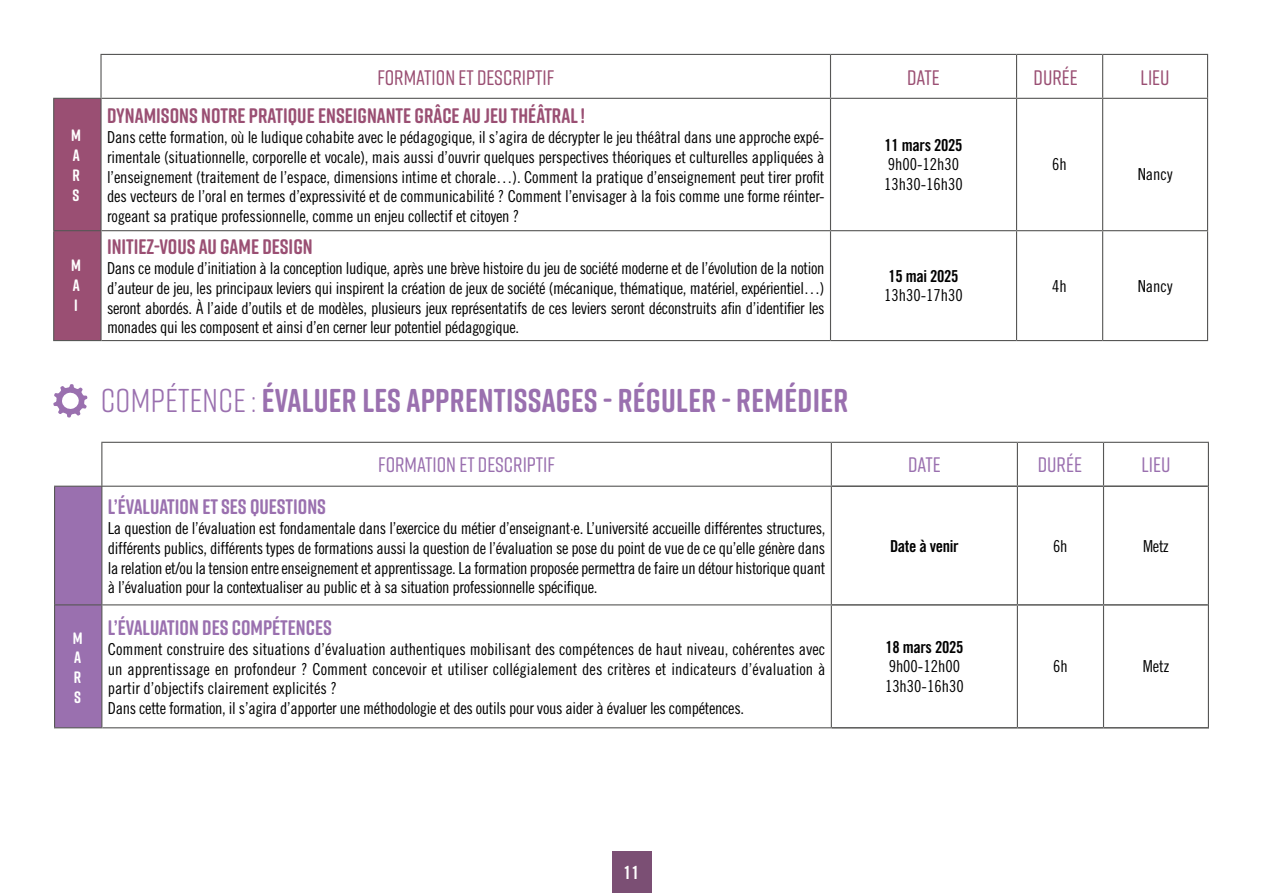
<style>
.page{position:relative;width:1263px;height:893px;background:#fff}
.page>*{position:absolute;margin:0;border:0;box-sizing:border-box;transform-origin:0 0}
.t1{font:700 33px "Rift Soft";letter-spacing:.01em;color:#9a70af}
.t2{font:700 21px "Rift Soft";color:#9a4f73}
.t3{font:700 21px "Rift Soft";color:#9a70af}
.t4{font:500 21px "Rift Soft";color:#9a4f73}
.t5{font:500 21px "Rift Soft";color:#9a70af}
.t6{font:18px "Trade Gothic LT Std Bd Cn 20";color:#fff}
.t7{font:16.5px/19.8px "Trade Gothic LT Std Cn 18";color:#000;text-align:justify}
.t8{font:16.5px "Trade Gothic LT Std Bd Cn 20";letter-spacing:-.02em;color:#000}
.t9{font:700 16.5px/19.8px "Rift Soft";color:#fff;text-align:justify}
.s1{color:#fff}
.s2{font-weight:400}
</style>
<div class="page">
<div style="left:612px;top:852px;width:39px;height:41px;background:#7b4f74"></div>
<svg style="left:54px;top:55px;width:1153px;height:43px"></svg>
<div style="left:54px;top:99px;width:46px;height:241px;background:#9a4f73"></div>
<hr style="left:830px;top:54px;width:186px;height:1px;background:#575756">
<hr style="left:1016px;top:54px;width:87px;height:1px;background:#575756">
<hr style="left:1016px;top:55px;width:1px;height:43px;background:#575756">
<hr style="left:1103px;top:54px;width:105px;height:1px;background:#575756">
<hr style="left:1102px;top:55px;width:1px;height:43px;background:#575756">
<hr style="left:1207px;top:55px;width:1px;height:43px;background:#575756">
<hr style="left:102px;top:98px;width:728px;height:1px;background:#575756">
<hr style="left:830px;top:98px;width:186px;height:1px;background:#575756">
<hr style="left:830px;top:99px;width:1px;height:131px;background:#575756">
<hr style="left:1016px;top:98px;width:87px;height:1px;background:#575756">
<hr style="left:1016px;top:99px;width:1px;height:131px;background:#575756">
<hr style="left:1103px;top:98px;width:105px;height:1px;background:#575756">
<hr style="left:1102px;top:99px;width:1px;height:131px;background:#575756">
<hr style="left:1207px;top:99px;width:1px;height:131px;background:#575756">
<hr style="left:102px;top:230px;width:728px;height:1px;background:#575756">
<hr style="left:830px;top:230px;width:186px;height:1px;background:#575756">
<hr style="left:830px;top:231px;width:1px;height:109px;background:#575756">
<hr style="left:1016px;top:230px;width:87px;height:1px;background:#575756">
<hr style="left:1016px;top:231px;width:1px;height:109px;background:#575756">
<hr style="left:1103px;top:230px;width:105px;height:1px;background:#575756">
<hr style="left:1102px;top:231px;width:1px;height:109px;background:#575756">
<hr style="left:1207px;top:231px;width:1px;height:109px;background:#575756">
<hr style="left:102px;top:340px;width:728px;height:1px;background:#575756">
<hr style="left:830px;top:340px;width:186px;height:1px;background:#575756">
<hr style="left:1016px;top:340px;width:87px;height:1px;background:#575756">
<hr style="left:1103px;top:340px;width:105px;height:1px;background:#575756">
<hr style="left:100px;top:54px;width:730px;height:1px;background:#575756">
<hr style="left:100px;top:55px;width:2px;height:43px;background:#575756">
<hr style="left:830px;top:55px;width:1px;height:43px;background:#575756">
<hr style="left:53px;top:98px;width:49px;height:1px;background:#575756">
<hr style="left:53px;top:99px;width:1px;height:131px;background:#575756">
<hr style="left:100px;top:99px;width:2px;height:131px;background:#575756">
<hr style="left:53px;top:230px;width:49px;height:1px;background:#575756">
<hr style="left:53px;top:231px;width:1px;height:109px;background:#575756">
<hr style="left:100px;top:231px;width:2px;height:109px;background:#575756">
<hr style="left:53px;top:340px;width:49px;height:1px;background:#575756">
<svg style="left:55px;top:443px;width:1153px;height:43px"></svg>
<div style="left:55px;top:487px;width:46px;height:240px;background:#9a70af"></div>
<hr style="left:831px;top:442px;width:186px;height:1px;background:#575756">
<hr style="left:1017px;top:442px;width:86px;height:1px;background:#575756">
<hr style="left:1017px;top:443px;width:1px;height:42px;background:#575756">
<hr style="left:1103px;top:442px;width:106px;height:1px;background:#575756">
<hr style="left:1103px;top:443px;width:1px;height:42px;background:#575756">
<hr style="left:1208px;top:443px;width:1px;height:43px;background:#575756">
<hr style="left:1017px;top:487px;width:1px;height:117px;background:#575756">
<hr style="left:1103px;top:487px;width:1px;height:117px;background:#575756">
<hr style="left:1208px;top:486px;width:1px;height:119px;background:#575756">
<hr style="left:1017px;top:606px;width:1px;height:121px;background:#575756">
<hr style="left:1103px;top:606px;width:1px;height:121px;background:#575756">
<hr style="left:1208px;top:605px;width:1px;height:122px;background:#575756">
<hr style="left:832px;top:485px;width:185px;height:2px;background:#575756">
<hr style="left:1017px;top:485px;width:86px;height:2px;background:#575756">
<hr style="left:1103px;top:485px;width:105px;height:2px;background:#575756">
<hr style="left:832px;top:604px;width:185px;height:2px;background:#575756">
<hr style="left:1017px;top:604px;width:86px;height:2px;background:#575756">
<hr style="left:1103px;top:604px;width:105px;height:2px;background:#575756">
<hr style="left:832px;top:727px;width:185px;height:2px;background:#575756">
<hr style="left:1017px;top:727px;width:86px;height:2px;background:#575756">
<hr style="left:1103px;top:727px;width:106px;height:2px;background:#575756">
<hr style="left:101px;top:442px;width:730px;height:1px;background:#575756">
<hr style="left:101px;top:443px;width:1px;height:43px;background:#575756">
<hr style="left:831px;top:443px;width:1px;height:43px;background:#575756">
<hr style="left:54px;top:486px;width:48px;height:1px;background:#575756">
<hr style="left:54px;top:487px;width:1px;height:118px;background:#575756">
<hr style="left:101px;top:487px;width:1px;height:117px;background:#575756">
<hr style="left:54px;top:605px;width:1px;height:122px;background:#575756">
<hr style="left:101px;top:605px;width:1px;height:122px;background:#575756">
<hr style="left:54px;top:727px;width:48px;height:1px;background:#575756">
<hr style="left:101px;top:486px;width:731px;height:1px;background:#575756">
<hr style="left:831px;top:487px;width:1px;height:117px;background:#575756">
<hr style="left:55px;top:604px;width:47px;height:1px;background:#575756">
<hr style="left:102px;top:604px;width:730px;height:1px;background:#575756">
<hr style="left:831px;top:605px;width:1px;height:122px;background:#575756">
<hr style="left:102px;top:727px;width:730px;height:1px;background:#575756">
<svg style="left:53px;top:384px;width:34px;height:34px"></svg>
<p class="t9" style="left:71px;top:125px;width:11px">M A R S</p>
<p class="t9" style="left:71px;top:255px;width:11px">M A I</p>
<p class="t9" style="left:73px;top:628px;width:11px">M A R S</p>
<p class="t4" style="left:377px;top:62px;width:178px">FORMATION ET DESCRIPTIF</p>
<p class="t4" style="left:907px;top:62px;width:34px">DATE</p>
<p class="t4" style="left:1033px;top:62px;width:54px">DURÉE<span class="s1">E</span></p>
<p class="t4" style="left:1140px;top:62px;width:30px">LIEU</p>
<p class="t2" style="left:107px;top:101px;width:479px">DYNAMISONS NOTRE PRATIQUE ENSEIGNANTE GRÂCE AU JEU THÉÂTRAL !</p>
<p class="t7" style="left:107px;top:127px;width:719px">Dans cette formation, où le ludique cohabite avec le pédagogique, il s’agira de décrypter le jeu théâtral dans une approche expé&shy;rimentale (situationnelle, corporelle et vocale), mais aussi d’ouvrir quelques perspectives théoriques et culturelles appliquées à l’enseignement (traitement de l’espace, dimensions intime et chorale…). Comment la pratique d’enseignement peut tirer profit des vecteurs de l’oral en termes d’expressivité et de communicabilité ? Comment l’envisager à la fois comme une forme réinter&shy;rogeant sa pratique professionnelle, comme un enjeu collectif et citoyen ?</p>
<p class="t8" style="left:884px;top:135px;width:79px">11 mars 2025</p>
<p class="t7" style="left:884px;top:155px;width:80px">9h00-12h30<br>13h30-16h30</p>
<p class="t7" style="left:1052px;top:155px;width:16px">6h</p>
<p class="t7" style="left:1138px;top:164px;width:36px">Nancy</p>
<p class="t2" style="left:107px;top:232px;width:207px">INITIEZ-VOUS AU GAME DESIGN</p>
<p class="t7" style="left:107px;top:258px;width:719px">Dans ce module d’initiation à la conception ludique, après une brève histoire du jeu de société moderne et de l’évolution de la notion d’auteur de jeu, les principaux leviers qui inspirent la création de jeux de société (mécanique, thématique, matériel, expérientiel…) seront abordés. À l’aide d’outils et de modèles, plusieurs jeux représentatifs de ces leviers seront déconstruits afin d’identifier les monades qui les composent et ainsi d’en cerner leur potentiel pédagogique.</p>
<p class="t8" style="left:888px;top:266px;width:71px">15 mai 2025</p>
<p class="t7" style="left:884px;top:286px;width:80px">13h30-17h30</p>
<h1 class="t1" style="left:101px;top:376px;width:749px"><span class="s2">COMPÉTENCE :</span> ÉVALUER LES APPRENTISSAGES - RÉGULER - REMÉDIER</h1>
<p class="t7" style="left:1052px;top:276px;width:16px">4h</p>
<p class="t7" style="left:1138px;top:276px;width:36px">Nancy</p>
<p class="t5" style="left:378px;top:450px;width:178px">FORMATION ET DESCRIPTIF</p>
<p class="t5" style="left:908px;top:450px;width:34px">DATE</p>
<p class="t5" style="left:1038px;top:450px;width:54px">DURÉE<span class="s1">E</span></p>
<p class="t5" style="left:1141px;top:450px;width:30px">LIEU</p>
<p class="t3" style="left:108px;top:492px;width:220px">L’ÉVALUATION ET SES QUESTIONS</p>
<p class="t7" style="left:108px;top:518px;width:719px">La question de l’évaluation est fondamentale dans l’exercice du métier d’enseignant·e. L’université accueille différentes structures, différents publics, différents types de formations aussi la question de l’évaluation se pose du point de vue de ce qu’elle génère dans la relation et/ou la tension entre enseignement et apprentissage. La formation proposée permettra de faire un détour historique quant à l’évaluation pour la contextualiser au public et à sa situation professionnelle spécifique.</p>
<p class="t8" style="left:890px;top:536px;width:70px">Date à venir</p>
<p class="t7" style="left:1053px;top:536px;width:16px">6h</p>
<p class="t7" style="left:1143px;top:536px;width:27px">Metz</p>
<p class="t3" style="left:108px;top:613px;width:225px">L’ÉVALUATION DES COMPÉTENCES</p>
<p class="t7" style="left:108px;top:639px;width:719px;text-align:left">Comment construire des situations d’évaluation authentiques mobilisant des compétences de haut niveau, cohérentes avec un apprentissage en profondeur ? Comment concevoir et utiliser collégialement des critères et indicateurs d’évaluation à partir d’objectifs clairement explicités ?<br>Dans cette formation, il s’agira d’apporter une méthodologie et des outils pour vous aider à évaluer les compétences.</p>
<p class="t8" style="left:885px;top:637px;width:79px">18 mars 2025</p>
<p class="t7" style="left:885px;top:656px;width:80px">9h00-12h00<br>13h30-16h30</p>
<p class="t7" style="left:1053px;top:656px;width:16px">6h</p>
<p class="t7" style="left:1143px;top:656px;width:28px">Metz</p>
<p class="t6" style="left:623px;top:862px;width:17px">11</p>
</div>
